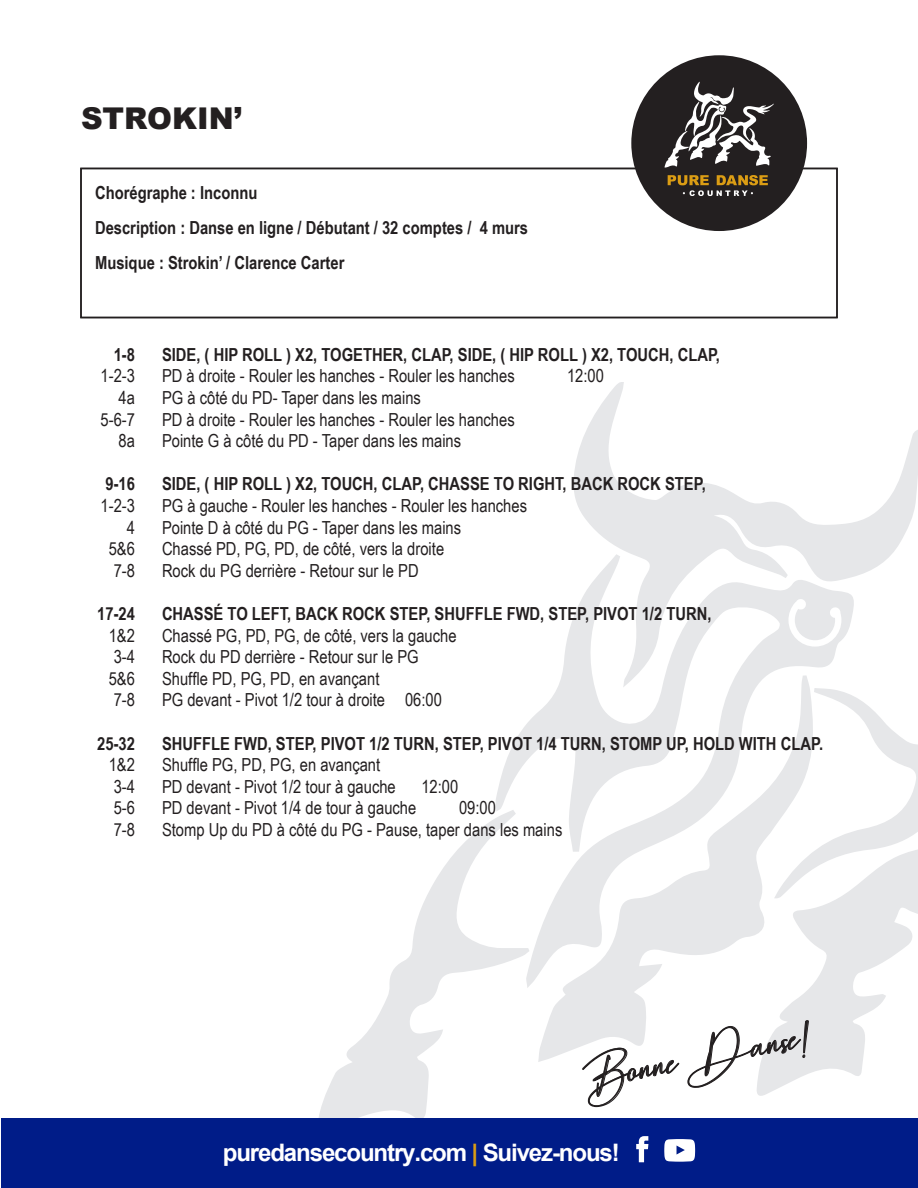
<style>
.page{position:relative;width:918px;height:1188px;background:#fff}
.page>*{position:absolute;margin:0;border:0;box-sizing:border-box;transform-origin:0 0}
.t1{font:34.5px "Hearth Stone";color:#231f20}
.t2{font:900 30px "Arial";color:#231f20}
.t3{font:700 24.15px "Arial";letter-spacing:-.05em;color:#fff}
.t4{font:18px "Arial Narrow";color:#231f20}
.t5{font:700 18px "Arial Narrow";color:#231f20}
.s1{color:#db9d14}
</style>
<div class="page">
<svg style="left:855px;top:697px;width:63px;height:88px"></svg>
<svg style="left:319px;top:819px;width:176px;height:299px"></svg>
<svg style="left:757px;top:785px;width:161px;height:311px"></svg>
<svg style="left:573px;top:383px;width:345px;height:193px"></svg>
<svg style="left:538px;top:988px;width:278px;height:74px"></svg>
<svg style="left:495px;top:554px;width:360px;height:434px"></svg>
<div style="left:1px;top:1118px;width:917px;height:70px;background:#001c88"></div>
<div style="left:631px;top:55px;width:176px;height:176px;background:#231f20;border-radius:50%"></div>
<svg style="left:665px;top:82px;width:109px;height:86px"></svg>
<svg style="left:668px;top:175px;width:100px;height:21px"></svg>
<svg style="left:636px;top:1136px;width:12px;height:26px"></svg>
<svg style="left:664px;top:1139px;width:31px;height:23px"></svg>
<svg style="left:582px;top:1048px;width:97px;height:59px"></svg>
<svg style="left:688px;top:1020px;width:121px;height:68px"></svg>
<div style="left:80px;top:168px;width:758px;height:150px;border:2px solid #231f20"></div>
<p class="t2" style="left:81px;top:97px;width:163px">STROKIN’</p>
<p class="t5" style="left:95px;top:179px;width:164px">Chorégraphe : Inconnu</p>
<p class="t5" style="left:95px;top:214px;width:435px">Description : Danse en ligne / Débutant / 32 comptes / 4 murs</p>
<p class="t5" style="left:95px;top:249px;width:251px">Musique : Strokin’ / Clarence Carter</p>
<p class="t5" style="left:114px;top:341px;width:23px">1-8</p>
<p class="t5" style="left:162px;top:341px;width:560px">SIDE, ( HIP ROLL ) X2, TOGETHER, CLAP, SIDE, ( HIP ROLL ) X2, TOUCH, CLAP,</p>
<p class="t4" style="left:101px;top:363px;width:36px">1-2-3</p>
<p class="t4" style="left:162px;top:363px;width:354px">PD à droite - Rouler les hanches - Rouler les hanches</p>
<p class="t4" style="left:567px;top:363px;width:38px">12:00</p>
<p class="t4" style="left:119px;top:385px;width:18px">4a</p>
<p class="t4" style="left:162px;top:385px;width:261px">PG à côté du PD- Taper dans les mains</p>
<p class="t4" style="left:101px;top:406px;width:36px">5-6-7</p>
<p class="t4" style="left:162px;top:406px;width:354px">PD à droite - Rouler les hanches - Rouler les hanches</p>
<p class="t4" style="left:119px;top:428px;width:18px">8a</p>
<p class="t4" style="left:162px;top:428px;width:301px">Pointe G à côté du PD - Taper dans les mains</p>
<p class="t5" style="left:105px;top:471px;width:31px">9-16</p>
<p class="t5" style="left:162px;top:471px;width:545px">SIDE, ( HIP ROLL ) X2, TOUCH, CLAP, CHASSE TO RIGHT, BACK ROCK STEP,</p>
<p class="t4" style="left:101px;top:493px;width:36px">1-2-3</p>
<p class="t4" style="left:162px;top:493px;width:367px">PG à gauche - Rouler les hanches - Rouler les hanches</p>
<p class="t4" style="left:127px;top:514px;width:10px">4</p>
<p class="t4" style="left:162px;top:514px;width:301px">Pointe D à côté du PG - Taper dans les mains</p>
<p class="t4" style="left:109px;top:536px;width:28px">5&amp;6</p>
<p class="t4" style="left:162px;top:536px;width:284px">Chassé PD, PG, PD, de côté, vers la droite</p>
<p class="t4" style="left:114px;top:557px;width:23px">7-8</p>
<p class="t4" style="left:162px;top:557px;width:258px">Rock du PG derrière - Retour sur le PD</p>
<p class="t5" style="left:97px;top:600px;width:39px">17-24</p>
<p class="t5" style="left:162px;top:600px;width:551px">CHASSÉ TO LEFT, BACK ROCK STEP, SHUFFLE FWD, STEP, PIVOT 1/2 TURN,</p>
<p class="t4" style="left:109px;top:622px;width:28px">1&amp;2</p>
<p class="t4" style="left:162px;top:622px;width:296px">Chassé PG, PD, PG, de côté, vers la gauche</p>
<p class="t4" style="left:114px;top:644px;width:23px">3-4</p>
<p class="t4" style="left:162px;top:644px;width:258px">Rock du PD derrière - Retour sur le PG</p>
<p class="t4" style="left:109px;top:665px;width:28px">5&amp;6</p>
<p class="t4" style="left:162px;top:665px;width:219px">Shuffle PD, PG, PD, en avançant</p>
<p class="t4" style="left:114px;top:687px;width:23px">7-8</p>
<p class="t4" style="left:162px;top:687px;width:281px">PG devant - Pivot 1/2 tour à droite 06:00</p>
<p class="t5" style="left:97px;top:730px;width:39px">25-32</p>
<p class="t5" style="left:162px;top:730px;width:663px">SHUFFLE FWD, STEP, PIVOT 1/2 TURN, STEP, PIVOT 1/4 TURN, STOMP UP, HOLD WITH CLAP.</p>
<p class="t4" style="left:109px;top:752px;width:28px">1&amp;2</p>
<p class="t4" style="left:162px;top:752px;width:220px">Shuffle PG, PD, PG, en avançant</p>
<p class="t4" style="left:114px;top:773px;width:23px">3-4</p>
<p class="t4" style="left:162px;top:773px;width:235px">PD devant - Pivot 1/2 tour à gauche</p>
<p class="t4" style="left:421px;top:773px;width:38px">12:00</p>
<p class="t4" style="left:114px;top:795px;width:23px">5-6</p>
<p class="t4" style="left:162px;top:795px;width:256px">PD devant - Pivot 1/4 de tour à gauche</p>
<p class="t4" style="left:459px;top:795px;width:38px">09:00</p>
<p class="t4" style="left:114px;top:817px;width:23px">7-8</p>
<p class="t4" style="left:162px;top:817px;width:402px">Stomp Up du PD à côté du PG - Pause, taper dans les mains</p>
<h1 class="t1" style="left:577px;top:1061px;width:237px;rotate:-11deg">Bonne Danse!</h1>
<h3 class="t3" style="left:223px;top:1136px;width:398px">puredansecountry.com <span class="s1">|</span> Suivez-nous!</h3>
</div>
